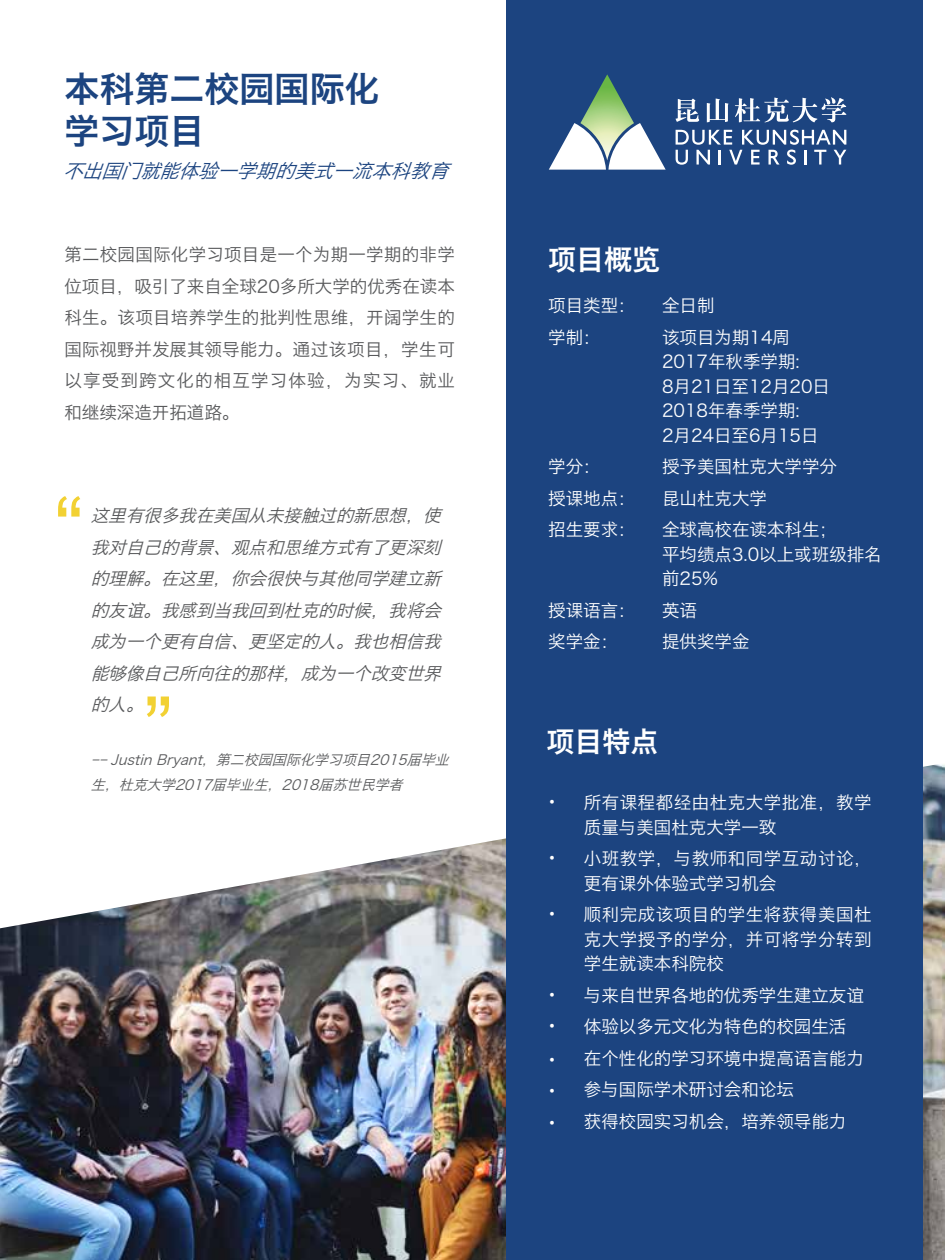
<style>
.page{position:relative;width:945px;height:1260px;background:#fff}
.page>*{position:absolute;margin:0;border:0;box-sizing:border-box;transform-origin:0 0}
.t1{font:87.5px "Arial";color:#f2d133}
.t2{font:35px/42px "Hiragino Sans GB W6";color:#1c4480}
.t3{font:28px "Hiragino Sans GB W6";color:#fff}
.t4{font:italic 19.25px "Hiragino Sans GB W3";color:#1c4480}
.t5{font:17.5px/31.5px "Hiragino Sans GB W3";color:#fff}
.t6{font:italic 17.5px/31.5px "Hiragino Sans GB W3";color:#58595b;text-align:justify}
.t7{font:17.5px/31.5px "Hiragino Sans GB W3";letter-spacing:.03em;color:#58595b;text-align:justify}
.t8{font:17.5px/24.5px "Hiragino Sans GB W3";letter-spacing:.03em;color:#fff}
.t9{font:300 17.5px/31.5px "Interstate Plus";color:#fff}
.t10{font:italic 14px/24.5px "Hiragino Sans GB W3";color:#58595b}
.s1{font-family:"Interstate Plus";font-weight:300}
</style>
<div class="page">
<img style="left:923px;top:764px;width:22px;height:496px">
<img style="left:0;top:838px;width:506px;height:422px">
<div style="left:506px;top:0;width:417px;height:1260px;background:#1c4480"></div>
<svg style="left:549px;top:74px;width:117px;height:96px"></svg>
<svg style="left:707px;top:99px;width:22px;height:23px"></svg>
<svg style="left:675px;top:99px;width:24px;height:23px"></svg>
<svg style="left:735px;top:97px;width:111px;height:25px"></svg>
<svg style="left:676px;top:130px;width:170px;height:35px"></svg>
<h2 class="t2" style="left:64px;top:66px;width:316px">本科第二校园国际化学习项目</h2>
<p class="t4" style="left:63px;top:159px;width:395px">不出国门就能体验一学期的美式一流本科教育</p>
<p class="t7" style="left:64px;top:239px;width:392px">第二校园国际化学习项目是一个为期一学期的非学位项目，吸引了来自全球20多所大学的优秀在读本科生。该项目培养学生的批判性思维，开阔学生的国际视野并发展其领导能力。通过该项目，学生可以享受到跨文化的相互学习体验，为实习、就业和继续深造开拓道路。</p>
<h1 class="t1" style="left:55px;top:472px;width:31px">“</h1>
<p class="t6" style="left:91px;top:500px;width:357px">这里有很多我在美国从未接触过的新思想，使我对自己的背景、观点和思维方式有了更深刻的理解。在这里，你会很快与其他同学建立新的友谊。我感到当我回到杜克的时候，我将会成为一个更有自信、更坚定的人。我也相信我能够像自己所向往的那样，成为一个改变世界的人。</p>
<h1 class="t1" style="left:144px;top:672px;width:31px">”</h1>
<p class="t10" style="left:91px;top:748px;width:364px"><span class="s1">——</span> Justin Bryant，第二校园国际化学习项目2015届毕业生，杜克大学2017届毕业生，2018届苏世民学者</p>
<h3 class="t3" style="left:548px;top:241px;width:113px">项目概览</h3>
<p class="t5" style="left:548px;top:289px;width:89px">项目类型：学制：</p>
<p class="t5" style="left:548px;top:450px;width:89px">学分：<br>授课地点：招生要求：</p>
<p class="t5" style="left:548px;top:594px;width:89px">授课语言：奖学金：</p>
<p class="t5" style="left:662px;top:289px;width:130px">全日制<br>该项目为期14周</p>
<p class="t5" style="left:662px;top:349px;width:169px;line-height:24.5px">2017年秋季学期:<br>8月21日至12月20日<br>2018年春季学期:<br>2月24日至6月15日</p>
<p class="t5" style="left:662px;top:450px;width:176px">授予美国杜克大学学分昆山杜克大学<br>全球高校在读本科生；</p>
<p class="t5" style="left:662px;top:541px;width:221px;line-height:24.5px">平均绩点3.0以上或班级排名前25%</p>
<p class="t5" style="left:662px;top:594px;width:89px">英语<br>提供奖学金</p>
<h3 class="t3" style="left:547px;top:723px;width:113px">项目特点</h3>
<p class="t9" style="left:549px;top:786px;width:8px">•</p>
<p class="t9" style="left:549px;top:842px;width:8px">•</p>
<p class="t9" style="left:549px;top:898px;width:8px">•</p>
<p class="t9" style="left:549px;top:979px;width:8px">• •</p>
<p class="t9" style="left:549px;top:1044px;width:8px;text-align:justify">• • •</p>
<p class="t8" style="left:584px;top:790px;width:289px">所有课程都经由杜克大学批准，教学质量与美国杜克大学一致</p>
<p class="t8" style="left:584px;top:846px;width:289px">小班教学，与教师和同学互动讨论，更有课外体验式学习机会</p>
<p class="t5" style="left:584px;top:902px;width:289px;line-height:24.5px;text-align:justify">顺利完成该项目的学生将获得美国杜克大学授予的学分，并可将学分转到学生就读本科院校</p>
<p class="t5" style="left:584px;top:979px;width:281px">与来自世界各地的优秀学生建立友谊体验以多元文化为特色的校园生活在个性化的学习环境中提高语言能力参与国际学术研讨会和论坛<br>获得校园实习机会，培养领导能力</p>
</div>
